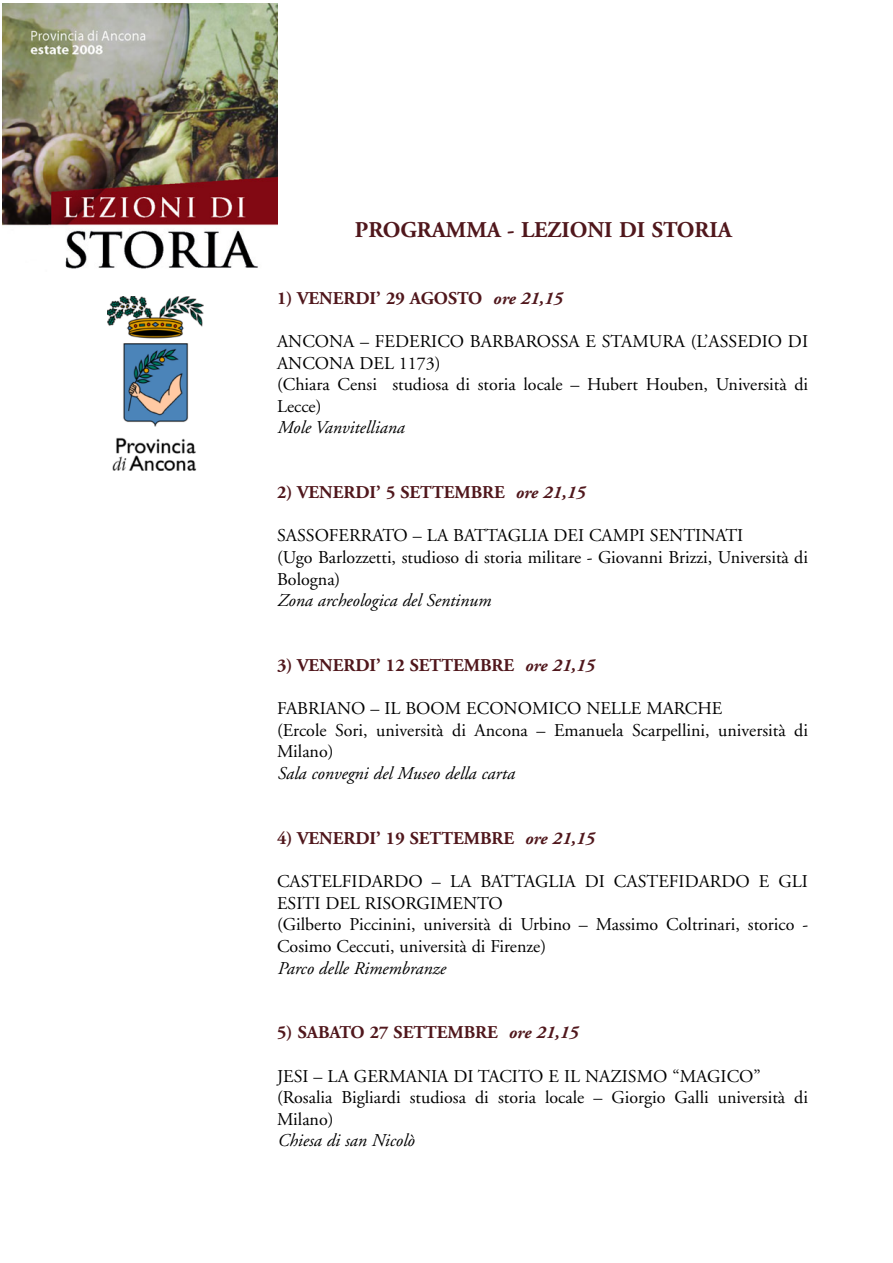
<style>
.page{position:relative;width:893px;height:1263px;background:#fff}
.page>*{position:absolute;margin:0;border:0;box-sizing:border-box;transform-origin:0 0}
.t1{font:700 22.5px "Adobe Garamond";color:#50171c}
.t2{font:18px/21.6px "Adobe Garamond";color:#000}
.t3{font:700 18px "Adobe Garamond";color:#50171c}
.t4{font:italic 18px "Adobe Garamond";color:#000}
.s1{font-style:italic}
</style>
<div class="page">
<img style="left:2px;top:3px;width:275px;height:266px">
<img style="left:108px;top:296px;width:96px;height:175px">
<p class="t1" style="left:355px;top:221px;width:378px">PROGRAMMA - LEZIONI DI STORIA</p>
<p class="t3" style="left:277px;top:291px;width:287px">1) VENERDI’ 29 AGOSTO <span class="s1">ore 21,15</span></p>
<p class="t2" style="left:277px;top:332px;width:533px">ANCONA – FEDERICO BARBAROSSA E STAMURA (L’ASSEDIO DI ANCONA DEL 1173)<br>(Chiara Censi studiosa di storia locale – Hubert Houben, Università di Lecce)</p>
<p class="t4" style="left:277px;top:421px;width:128px">Mole Vanvitelliana</p>
<p class="t3" style="left:277px;top:485px;width:309px">2) VENERDI’ 5 SETTEMBRE <span class="s1">ore 21,15</span></p>
<p class="t2" style="left:277px;top:526px;width:532px">SASSOFERRATO – LA BATTAGLIA DEI CAMPI SENTINATI<br>(Ugo Barlozzetti, studioso di storia militare - Giovanni Brizzi, Università di<br>Bologna)</p>
<p class="t4" style="left:277px;top:593px;width:215px">Zona archeologica del Sentinum</p>
<p class="t3" style="left:277px;top:658px;width:318px">3) VENERDI’ 12 SETTEMBRE <span class="s1">ore 21,15</span></p>
<p class="t2" style="left:277px;top:699px;width:532px">FABRIANO – IL BOOM ECONOMICO NELLE MARCHE<br>(Ercole Sori, università di Ancona – Emanuela Scarpellini, università di<br>Milano)</p>
<p class="t4" style="left:277px;top:766px;width:239px">Sala convegni del Museo della carta</p>
<p class="t3" style="left:277px;top:831px;width:318px">4) VENERDI’ 19 SETTEMBRE <span class="s1">ore 21,15</span></p>
<p class="t2" style="left:277px;top:872px;width:533px">CASTELFIDARDO – LA BATTAGLIA DI CASTEFIDARDO E GLI ESITI DEL RISORGIMENTO<br>(Gilberto Piccinini, università di Urbino – Massimo Coltrinari, storico - Cosimo Ceccuti, università di Firenze)</p>
<p class="t4" style="left:277px;top:961px;width:170px">Parco delle Rimembranze</p>
<p class="t3" style="left:277px;top:1025px;width:302px">5) SABATO 27 SETTEMBRE <span class="s1">ore 21,15</span></p>
<p class="t2" style="left:277px;top:1066px;width:533px">JESI – LA GERMANIA DI TACITO E IL NAZISMO “MAGICO” (Rosalia Bigliardi studiosa di storia locale – Giorgio Galli università di<br>Milano)</p>
<p class="t4" style="left:277px;top:1133px;width:139px">Chiesa di san Nicolò</p>
</div>
